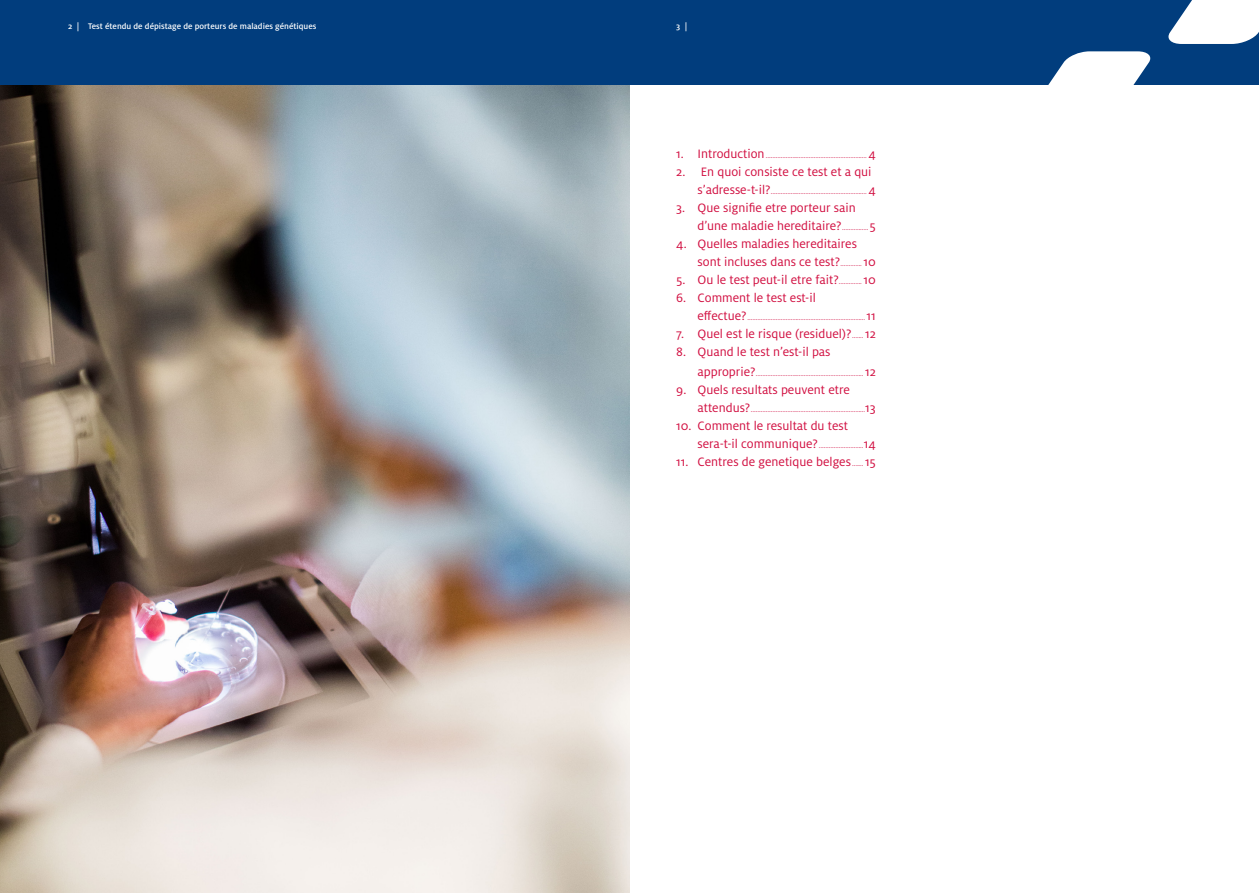
<style>
.page{position:relative;width:1259px;height:893px;background:#fff}
.page>*{position:absolute;margin:0;border:0;box-sizing:border-box;transform-origin:0 0}
._2_-_Inhoudstafel{font:13.5px/18px "Milo OT";color:#d10e40}
.t1{font:500 9px "Milo OT";color:#fff}
._2_-_Inhoudstafel-2{font:7.5px "Milo OT";color:#d10e40}
.s1{font-size:13.5px}
.s2{font-size:7.5px}
</style>
<div class="page">
<div style="left:629px;top:0;width:630px;height:85px;background:#013d7d"></div>
<svg style="left:1048px;top:51px;width:103px;height:34px"></svg>
<svg style="left:1168px;top:0;width:91px;height:44px;background:#dce4ed"></svg>
<div style="left:0;top:0;width:629px;height:85px;background:#013d7d"></div>
<img style="left:0;top:85px;width:629px;height:808px">
<p class="t1" style="left:68px;top:21px;width:250px">2 | Test étendu de dépistage de porteurs de maladies génétiques</p>
<p class="t1" style="left:676px;top:21px;width:13px">3 |</p>
<p class="_2_-_Inhoudstafel-2" style="left:676px;top:152px;width:201px"><span class="s1">1. Introduction</span> ............................................................. <span class="s1">4</span></p>
<p class="_2_-_Inhoudstafel" style="left:676px;top:163px;width:197px">2. En quoi consiste ce test et a qui</p>
<p class="_2_-_Inhoudstafel-2" style="left:697px;top:188px;width:180px"><span class="s1">s’adresse-t-il?</span>.......................................................... <span class="s1">4</span></p>
<p class="_2_-_Inhoudstafel" style="left:697px;top:199px;width:180px;text-indent:-21px">3. Que signifie etre porteur sain d’une maladie hereditaire?<span class="s2">................</span>5</p>
<p class="_2_-_Inhoudstafel" style="left:697px;top:235px;width:180px;text-indent:-21px">4. Quelles maladies hereditaires sont incluses dans ce test?<span class="s2">.............</span> 10</p>
<p class="_2_-_Inhoudstafel" style="left:676px;top:271px;width:201px">5. Ou le test peut-il etre fait?<span class="s2">..............</span> 10</p>
<p class="_2_-_Inhoudstafel" style="left:676px;top:289px;width:141px">6. Comment le test est-il</p>
<p class="_2_-_Inhoudstafel-2" style="left:697px;top:314px;width:180px"><span class="s1">effectue?</span>....................................................................... <span class="s1">11</span></p>
<p class="_2_-_Inhoudstafel" style="left:676px;top:325px;width:201px">7. Quel est le risque (residuel)?<span class="s2">.......</span> 12</p>
<p class="_2_-_Inhoudstafel" style="left:676px;top:343px;width:156px">8. Quand le test n’est-il pas</p>
<p class="_2_-_Inhoudstafel-2" style="left:697px;top:369px;width:180px"><span class="s1">approprie?</span>................................................................. <span class="s1">12</span></p>
<p class="_2_-_Inhoudstafel" style="left:676px;top:381px;width:175px">9. Quels resultats peuvent etre</p>
<p class="_2_-_Inhoudstafel-2" style="left:697px;top:405px;width:180px"><span class="s1">attendus?</span>.....................................................................<span class="s1">13</span></p>
<p class="_2_-_Inhoudstafel" style="left:676px;top:417px;width:173px">10. Comment le resultat du test</p>
<p class="_2_-_Inhoudstafel-2" style="left:697px;top:441px;width:180px"><span class="s1">sera-t-il communique?</span>...........................<span class="s1">14</span></p>
<p class="_2_-_Inhoudstafel" style="left:676px;top:453px;width:201px">11. Centres de genetique belges<span class="s2">.......</span> 15</p>
</div>
